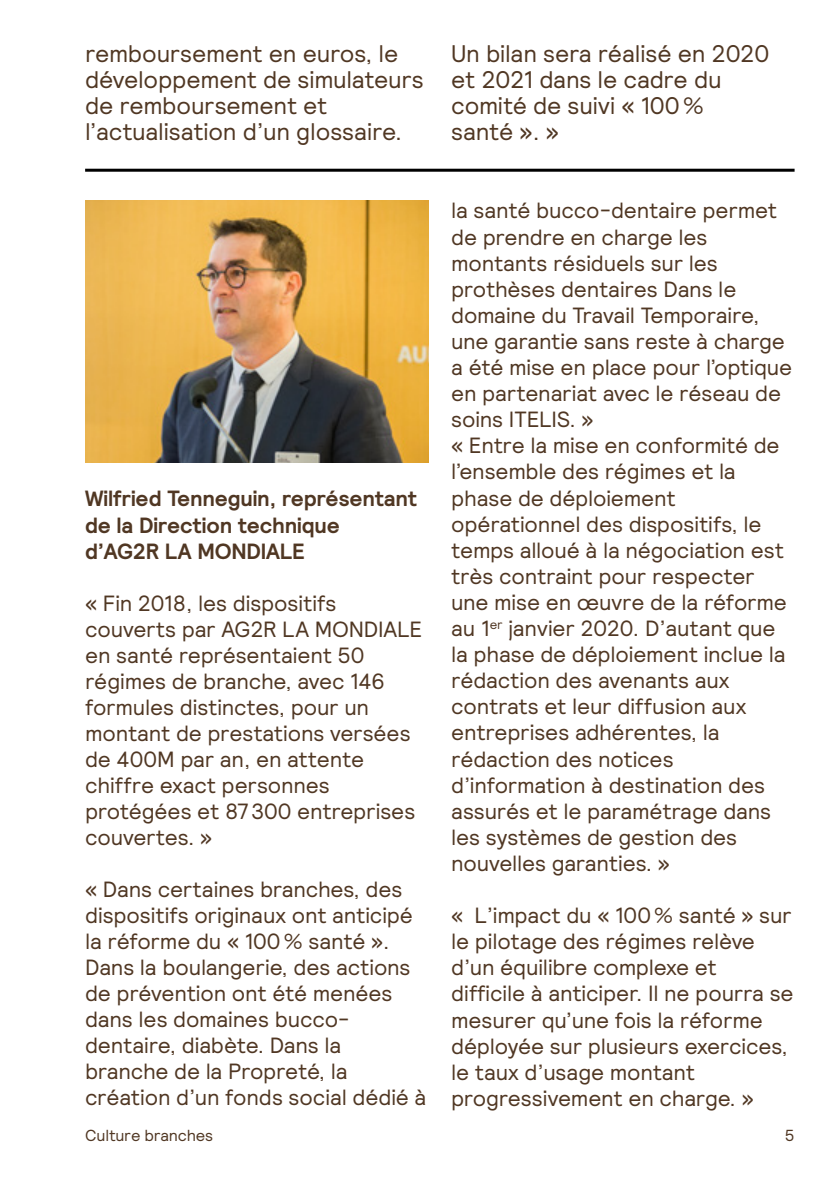
<style>
.page{position:relative;width:840px;height:1191px;background:#fff}
.page>*{position:absolute;margin:0;border:0;box-sizing:border-box;transform-origin:0 0}
.t1{font:24px/26px "Relative";letter-spacing:-.01em;color:#503723}
.t2{font:22px/26px "Relative";letter-spacing:-.01em;color:#503723}
.t3{font:700 22px/26px "Relative";letter-spacing:-.01em;color:#503723}
.t4{font:16px "Relative";letter-spacing:-.015em;color:#503723}
</style>
<div class="page">
<hr style="left:85px;top:169px;width:709px;height:3px;background:#000">
<img style="left:85px;top:200px;width:343px;height:262px">
<p class="t1" style="left:85px;top:40px;width:340px">remboursement en euros, le développement de simulateurs de remboursement et l’actualisation d’un glossaire.</p>
<p class="t1" style="left:451px;top:40px;width:319px">Un bilan sera réalisé en 2020 et 2021 dans le cadre du comité de suivi « 100% santé ». »</p>
<p class="t3" style="left:85px;top:485px;width:333px">Wilfried Tenneguin, représentant de la Direction technique d’AG2R LA MONDIALE</p>
<p class="t2" style="left:85px;top:589px;width:338px">« Fin 2018, les dispositifs couverts par AG2R LA MONDIALE en santé représentaient 50 régimes de branche, avec 146 formules distinctes, pour un montant de prestations versées de 400M par an, en attente chiffre exact personnes protégées et 87300 entreprises couvertes. »</p>
<p class="t2" style="left:85px;top:875px;width:342px">« Dans certaines branches, des dispositifs originaux ont anticipé la réforme du « 100% santé ».<br>Dans la boulangerie, des actions de prévention ont été menées dans les domaines bucco&shy;dentaire, diabète. Dans la branche de la Propreté, la création d’un fonds social dédié à</p>
<p class="t2" style="left:451px;top:197px;width:342px">la santé bucco-dentaire permet de prendre en charge les montants résiduels sur les prothèses dentaires Dans le domaine du Travail Temporaire, une garantie sans reste à charge a été mise en place pour l’optique en partenariat avec le réseau de soins ITELIS. »<br>« Entre la mise en conformité de l’ensemble des régimes et la phase de déploiement opérationnel des dispositifs, le temps alloué à la négociation est très contraint pour respecter une mise en œuvre de la réforme au 1<sup>er</sup> janvier 2020. D’autant que la phase de déploiement inclue la rédaction des avenants aux contrats et leur diffusion aux entreprises adhérentes, la rédaction des notices d’information à destination des assurés et le paramétrage dans les systèmes de gestion des nouvelles garanties. »</p>
<p class="t2" style="left:451px;top:901px;width:344px">« L’impact du « 100% santé » sur le pilotage des régimes relève d’un équilibre complexe et difficile à anticiper. Il ne pourra se mesurer qu’une fois la réforme déployée sur plusieurs exercices, le taux d’usage montant progressivement en charge. »</p>
<p class="t4" style="left:85px;top:1125px;width:130px">Culture branches</p>
<p class="t4" style="left:784px;top:1125px;width:11px">5</p>
</div>
